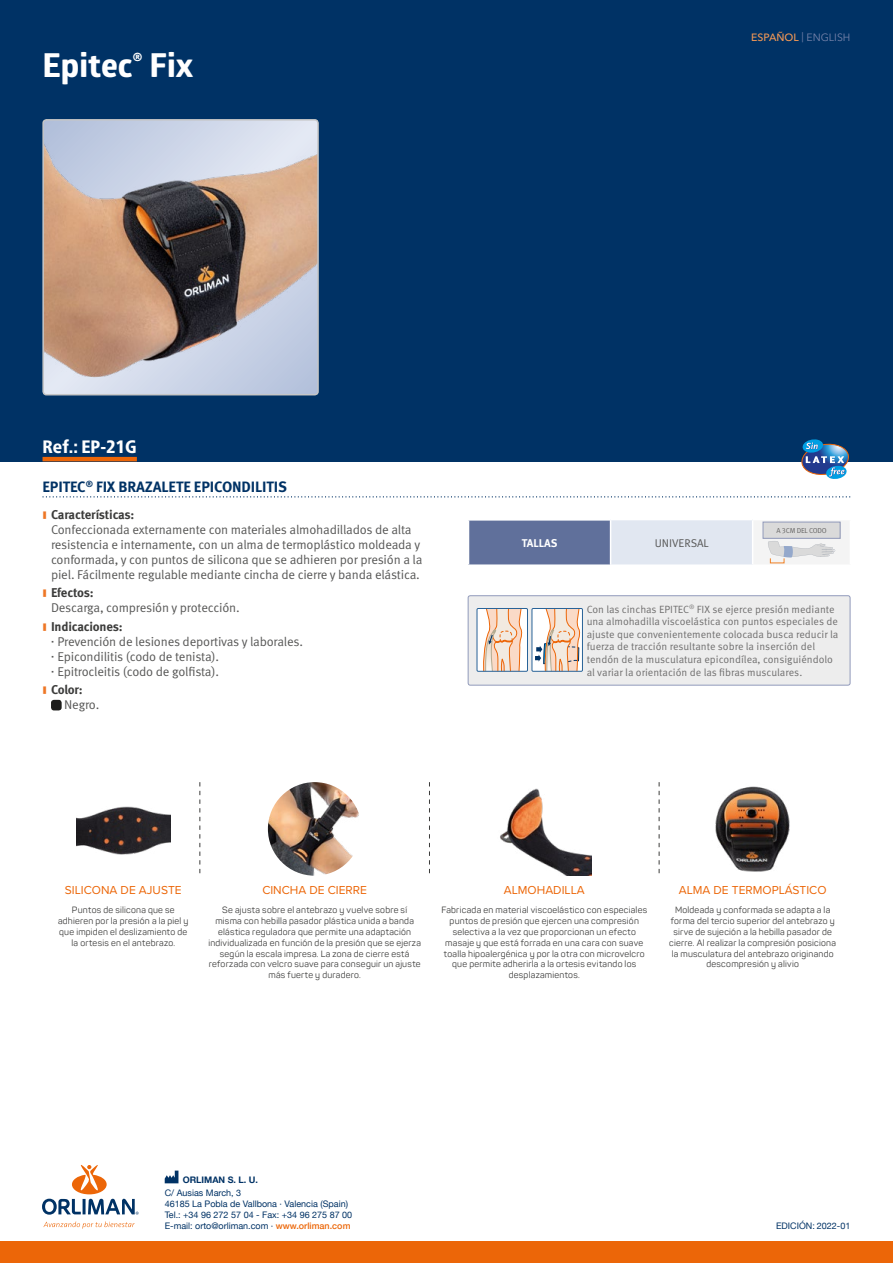
<style>
.page{position:relative;width:893px;height:1263px;background:#fff}
.page>*{position:absolute;margin:0;border:0;box-sizing:border-box;transform-origin:0 0}
.t1{font:700 33px "Globerx";color:#fff}
.t2{font:800 condensed 18px "Frutiger Neue LTW1 G";color:#fff}
.t3{font:700 15px "Meta Pro";letter-spacing:-.01em;color:#003265}
.t4{font:12.75px/15px "Meta Pro Norm";letter-spacing:-.015em;color:#575756}
.t5{font:700 12.75px "Meta Pro";letter-spacing:-.015em;color:#3c3c3b}
.t6{font:12px "Proxima Nova";color:#ec6608}
.t7{font:11.25px "Meta Pro Norm";color:#575756}
.t8{font:700 11.25px "Meta Pro";color:#fff}
.t9{font:10.5px/12.6px "Meta Pro Norm";color:#706f6f}
.t10{font:10.5px "Avenir Next Cyr";color:#7884ab}
.t11{font:9px/10.8px "Panton";letter-spacing:.025em;color:#3c3c3b;text-align:center}
.t12{font:9px/10.8px "Helvetica Neue";color:#003265}
.t13{font:700 9px "Helvetica Neue";color:#003265}
.t14{font:7.2px "Meta Pro Norm";letter-spacing:-.03em;color:#646363}
.s1{font-weight:500;color:#f49855}
.s2{font-weight:500;color:#ec6608}
</style>
<div class="page">
<div style="left:0;top:0;width:893px;height:461px;background:#003265"></div>
<svg style="left:165px;top:1170px;width:13px;height:13px"></svg>
<div style="left:0;top:1242px;width:893px;height:21px;background:#ec6608"></div>
<svg style="left:43px;top:1221px;width:92px;height:8px"></svg>
<svg style="left:42px;top:1165px;width:97px;height:50px"></svg>
<svg style="left:801px;top:439px;width:49px;height:40px"></svg>
<svg style="left:43px;top:496px;width:807px;height:1px"></svg>
<div style="left:51px;top:700px;width:11px;height:10px;background:#1d1d1b;border-radius:3px"></div>
<hr style="left:43px;top:457px;width:94px;height:4px;background:#ec6608">
<div style="left:468px;top:519px;width:143px;height:46px;background:#60709b"></div>
<div style="left:611px;top:519px;width:142px;height:46px;background:#e1e7f1"></div>
<div style="left:753px;top:519px;width:97px;height:46px;background:#f4f4f4"></div>
<hr style="left:468px;top:564px;width:143px;height:2px;background:#fff">
<hr style="left:611px;top:564px;width:142px;height:2px;background:#fff">
<hr style="left:753px;top:519px;width:98px;height:1px;background:#fff">
<hr style="left:753px;top:564px;width:98px;height:2px;background:#fff">
<hr style="left:752px;top:520px;width:1px;height:44px;background:#fff">
<hr style="left:468px;top:519px;width:143px;height:1px;background:#fff">
<hr style="left:468px;top:520px;width:1px;height:44px;background:#fff">
<hr style="left:611px;top:519px;width:142px;height:1px;background:#fff">
<hr style="left:610px;top:520px;width:1px;height:44px;background:#fff">
<div style="left:763px;top:522px;width:77px;height:16px;background:#dadada"></div>
<div style="left:763px;top:522px;width:77px;height:17px;border:1px solid #919abb"></div>
<svg style="left:768px;top:541px;width:68px;height:17px"></svg>
<img style="left:43px;top:122px;width:275px;height:273px">
<div style="left:42px;top:119px;width:277px;height:276px;border:2px solid #c6c6c6;border-radius:3px"></div>
<div style="left:468px;top:596px;width:382px;height:89px;background:#ededed;border-radius:2px"></div>
<div style="left:477px;top:608px;width:50px;height:63px;background:#fff"></div>
<svg style="left:483px;top:610px;width:40px;height:59px;background:#f1d2bc"></svg>
<div style="left:477px;top:608px;width:51px;height:63px;border:1px solid #296398"></div>
<svg style="left:535px;top:610px;width:46px;height:59px"></svg>
<div style="left:532px;top:608px;width:51px;height:63px;border:1px solid #296398"></div>
<div style="left:468px;top:595px;width:382px;height:90px;border:1px solid #919abb;border-radius:2px"></div>
<img style="left:77px;top:806px;width:93px;height:49px">
<svg style="left:200px;top:782px;width:1px;height:91px"></svg>
<img style="left:268px;top:782px;width:93px;height:94px;border-radius:47px">
<svg style="left:429px;top:782px;width:1px;height:91px"></svg>
<img style="left:500px;top:788px;width:91px;height:88px">
<svg style="left:659px;top:782px;width:1px;height:91px"></svg>
<img style="left:715px;top:786px;width:75px;height:86px">
<h1 class="t1" style="left:43px;top:41px;width:152px">Epitec<sup>®</sup> Fix</h1>
<p class="t10" style="left:751px;top:31px;width:101px"><span class="s1">ESPAÑOL</span> | ENGLISH</p>
<h2 class="t2" style="left:43px;top:436px;width:96px">Ref.: EP-21G</h2>
<h3 class="t3" style="left:43px;top:475px;width:246px">EPITEC<sup>®</sup> FIX BRAZALETE EPICONDILITIS</h3>
<h3 class="t5" style="left:43px;top:505px;width:93px"><sup>▍</sup> Características:</h3>
<p class="t4" style="left:51px;top:521px;width:373px">Confeccionada externamente con materiales almohadillados de alta resistencia e internamente, con un alma de termoplástico moldeada y conformada, y con puntos de silicona que se adhieren por presión a la piel. Fácilmente regulable mediante cincha de cierre y banda elástica.</p>
<h3 class="t5" style="left:43px;top:583px;width:53px"><sup>▍</sup> Efectos:</h3>
<h3 class="t4" style="left:51px;top:600px;width:190px">Descarga, compresión y protección.</h3>
<h3 class="t5" style="left:43px;top:616px;width:82px"><sup>▍</sup> Indicaciones:</h3>
<h3 class="t4" style="left:50px;top:633px;width:255px">▪ Prevención de lesiones deportivas y laborales.</h3>
<h3 class="t4" style="left:50px;top:648px;width:171px">▪ Epicondilitis (codo de tenista).</h3>
<h3 class="t4" style="left:50px;top:663px;width:171px">▪ Epitrocleitis (codo de golfista).</h3>
<h3 class="t5" style="left:43px;top:680px;width:42px"><sup>▍</sup> Color:</h3>
<h3 class="t4" style="left:64px;top:696px;width:37px">Negro.</h3>
<p class="t8" style="left:522px;top:534px;width:37px">TALLAS</p>
<p class="t7" style="left:655px;top:534px;width:56px">UNIVERSAL</p>
<p class="t14" style="left:776px;top:525px;width:52px">A 3CM DEL CODO</p>
<p class="t9" style="left:587px;top:602px;width:253px">Con las cinchas EPITEC<sup>®</sup> FIX se ejerce presión mediante una almohadilla viscoelástica con puntos especiales de ajuste que convenientemente colocada busca reducir la fuerza de tracción resultante sobre la inserción del tendón de la musculatura epicondílea, consiguiéndolo al variar la orientación de las fibras musculares.</p>
<h3 class="t6" style="left:65px;top:880px;width:118px">SILICONA DE AJUSTE</h3>
<h3 class="t6" style="left:262px;top:880px;width:106px">CINCHA DE CIERRE</h3>
<h3 class="t6" style="left:504px;top:880px;width:82px">ALMOHADILLA</h3>
<h3 class="t6" style="left:679px;top:880px;width:149px">ALMA DE TERMOPLÁSTICO</h3>
<p class="t11" style="left:58px;top:905px;width:132px">Puntos de silicona que se adhieren por la presión a la piel y que impiden el deslizamiento de la ortesis en el antebrazo.</p>
<p class="t11" style="left:208px;top:905px;width:214px">Se ajusta sobre el antebrazo y vuelve sobre sí misma con hebilla pasador plástica unida a banda elástica reguladora que permite una adaptación individualizada en función de la presión que se ejerza según la escala impresa. La zona de cierre está reforzada con velcro suave para conseguir un ajuste más fuerte y duradero.</p>
<p class="t11" style="left:441px;top:905px;width:207px">Fabricada en material viscoelástico con especiales puntos de presión que ejercen una compresión selectiva a la vez que proporcionan un efecto masaje y que está forrada en una cara con suave toalla hipoalergénica y por la otra con microvelcro que permite adherirla a la ortesis evitando los desplazamientos.</p>
<p class="t11" style="left:669px;top:905px;width:168px">Moldeada y conformada se adapta a la forma del tercio superior del antebrazo y sirve de sujeción a la hebilla pasador de cierre. Al realizar la compresión posiciona la musculatura del antebrazo originando descompresión y alivio</p>
<p class="t13" style="left:183px;top:1173px;width:77px">ORLIMAN S. L. U.</p>
<p class="t12" style="left:165px;top:1188px;width:189px">C/ Ausias March, 3<br>46185 La Pobla de Vallbona · Valencia (Spain)<br>Tel.: +34 96 272 57 04 - Fax: +34 96 275 87 00<br>E-mail: orto@orliman.com · <span class="s2">www.orliman.com</span></p>
<p class="t12" style="left:776px;top:1221px;width:76px">EDICIÓN: 2022-01</p>
</div>
